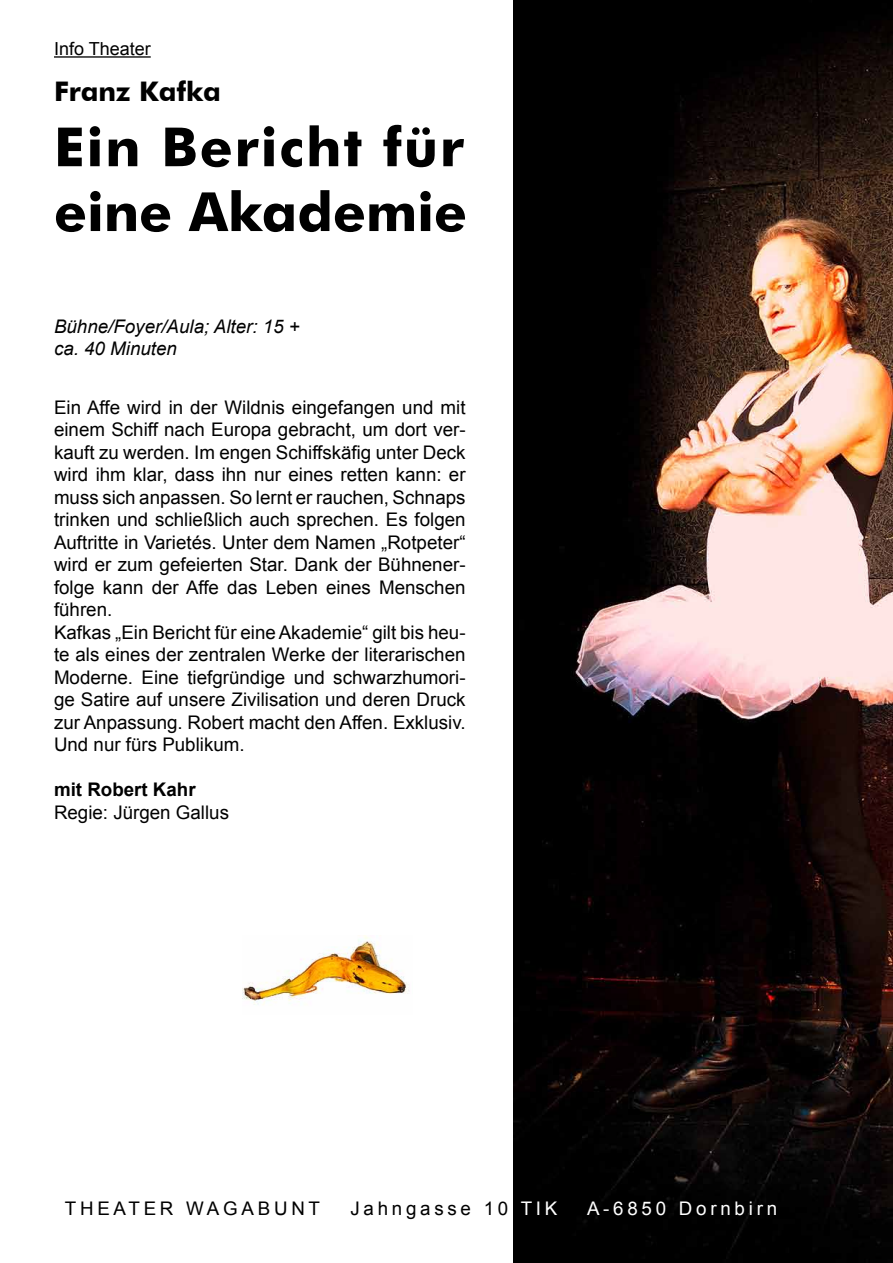
<style>
.page{position:relative;width:893px;height:1263px;background:#fff}
.page>*{position:absolute;margin:0;border:0;box-sizing:border-box;transform-origin:0 0}
.t1{font:700 54px/64.8px "Futura BT";letter-spacing:.015em;color:#000}
.t2{font:700 27px "Futura BT";color:#000}
.t3{font:18.75px/22.5px "Arial";color:#000}
.t4{font:italic 18.75px/22.5px "Arial";color:#000}
.t5{font:18.75px "Arial";letter-spacing:.2em;color:#000}
.t6{font:18.75px "Arial";letter-spacing:.2em;color:#fff}
.t7{font:700 18.75px "Arial";color:#000}
.t8{font:18px "Arial";color:#000}
.s1{color:#fff}
</style>
<div class="page">
<img style="left:513px;top:0;width:380px;height:1263px">
<hr style="left:54px;top:56px;width:97px;height:2px;background:#000">
<img style="left:242px;top:935px;width:167px;height:70px">
<p class="t8" style="left:54px;top:37px;width:98px">Info Theater</p>
<h2 class="t2" style="left:54px;top:75px;width:168px">Franz Kafka</h2>
<h1 class="t1" style="left:54px;top:114px;width:414px">Ein Bericht für eine Akademie</h1>
<p class="t4" style="left:54px;top:315px;width:247px">Bühne/Foyer/Aula; Alter: 15 + ca. 40 Minuten</p>
<p class="t3" style="left:54px;top:396px;width:413px">Ein Affe wird in der Wildnis eingefangen und mit einem Schiff nach Europa gebracht, um dort ver&shy;kauft zu werden. Im engen Schiffskäfig unter Deck wird ihm klar, dass ihn nur eines retten kann: er muss sich anpassen. So lernt er rauchen, Schnaps trinken und schließlich auch sprechen. Es folgen Auftritte in Varietés. Unter dem Namen „Rotpeter“ wird er zum gefeierten Star. Dank der Bühnener&shy;folge kann der Affe das Leben eines Menschen führen.<br>Kafkas „Ein Bericht für eine Akademie“ gilt bis heu&shy;te als eines der zentralen Werke der literarischen Moderne. Eine tiefgründige und schwarzhumori&shy;ge Satire auf unsere Zivilisation und deren Druck zur Anpassung. Robert macht den Affen. Exklusiv.<br>Und nur fürs Publikum.</p>
<p class="t7" style="left:54px;top:777px;width:143px">mit Robert Kahr</p>
<p class="t3" style="left:54px;top:801px;width:177px">Regie: Jürgen Gallus</p>
<p class="t5" style="left:65px;top:1196px;width:257px">THEATER WAGABUNT</p>
<p class="t5" style="left:350px;top:1196px;width:209px">Jahngasse 10 <span class="s1">TIK</span></p>
<p class="t6" style="left:587px;top:1196px;width:192px">A-6850 Dornbirn</p>
</div>
